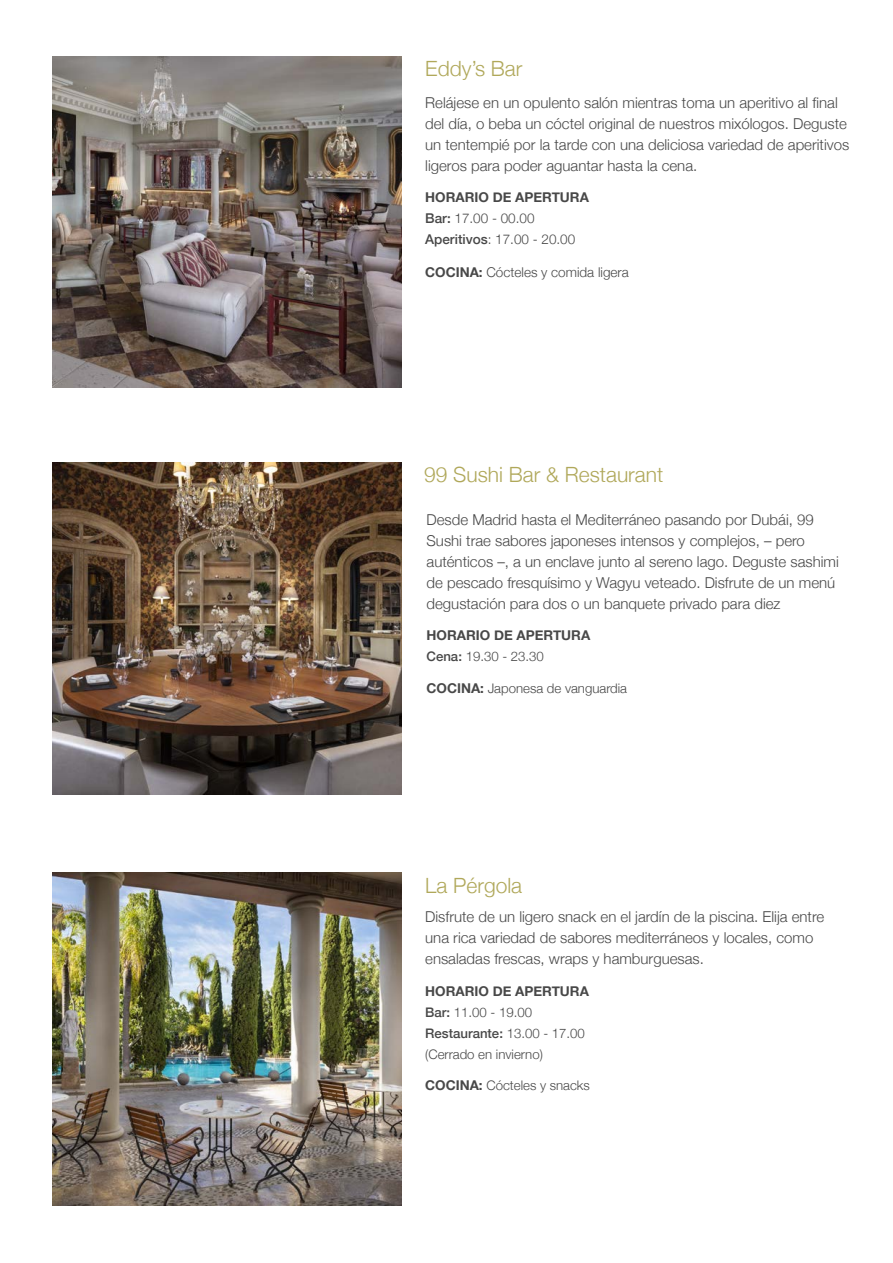
<style>
.page{position:relative;width:893px;height:1263px;background:#fff}
.page>*{position:absolute;margin:0;border:0;box-sizing:border-box;transform-origin:0 0}
.t1{font:300 21px "Helvetica Neue";color:#b0a85a}
.t2{font:300 15px/21px "Helvetica Neue";color:#484848}
.t3{font:300 13.5px/21px "Helvetica Neue";color:#484848}
.t4{font:700 13.5px "Helvetica Neue";color:#484848}
.t5{font:300 13.2px/21px "Helvetica Neue";color:#484848}
.s1{font-weight:700}
.s2{font-weight:500}
.s3{font-weight:700;font-size:13.5px}
</style>
<div class="page">
<img style="left:52px;top:873px;width:350px;height:332px">
<img style="left:52px;top:57px;width:350px;height:331px">
<img style="left:52px;top:462px;width:350px;height:333px">
<h1 class="t1" style="left:425px;top:51px;width:99px">Eddy’s Bar</h1>
<p class="t2" style="left:425px;top:91px;width:426px">Relájese en un opulento salón mientras toma un aperitivo al final del día, o beba un cóctel original de nuestros mixólogos. Deguste un tentempié por la tarde con una deliciosa variedad de aperitivos ligeros para poder aguantar hasta la cena.</p>
<p class="t3" style="left:425px;top:186px;width:165px"><span class="s1">HORARIO DE APERTURA<br></span><span class="s2">Bar:</span> 17.00 - 00.00<br><span class="s2">Aperitivos</span>: 17.00 - 20.00</p>
<p class="t3" style="left:425px;top:261px;width:205px"><span class="s1">COCINA:</span> Cócteles y comida ligera</p>
<h1 class="t1" style="left:424px;top:458px;width:241px">99 Sushi Bar &amp; Restaurant</h1>
<p class="t2" style="left:427px;top:508px;width:414px">Desde Madrid hasta el Mediterráneo pasando por Dubái, 99<br>Sushi trae sabores japoneses intensos y complejos, – pero auténticos –, a un enclave junto al sereno lago. Deguste sashimi de pescado fresquísimo y Wagyu veteado. Disfrute de un menú degustación para dos o un banquete privado para diez</p>
<p class="t4" style="left:427px;top:625px;width:165px">HORARIO DE APERTURA</p>
<p class="t5" style="left:427px;top:645px;width:119px"><span class="s2">Cena:</span> 19.30 - 23.30</p>
<p class="t5" style="left:427px;top:677px;width:202px"><span class="s3">COCINA:</span> Japonesa de vanguardia</p>
<h1 class="t1" style="left:425px;top:869px;width:98px">La Pérgola</h1>
<p class="t2" style="left:425px;top:905px;width:401px">Disfrute de un ligero snack en el jardín de la piscina. Elija entre una rica variedad de sabores mediterráneos y locales, como ensaladas frescas, wraps y hamburguesas.</p>
<p class="t4" style="left:425px;top:980px;width:165px">HORARIO DE APERTURA</p>
<p class="t5" style="left:425px;top:1001px;width:161px"><span class="s2">Bar:</span> 11.00 - 19.00<br><span class="s2">Restaurante:</span> 13.00 - 17.00 (Cerrado en invierno)</p>
<p class="t5" style="left:425px;top:1074px;width:166px"><span class="s3">COCINA:</span> Cócteles y snacks</p>
</div>
